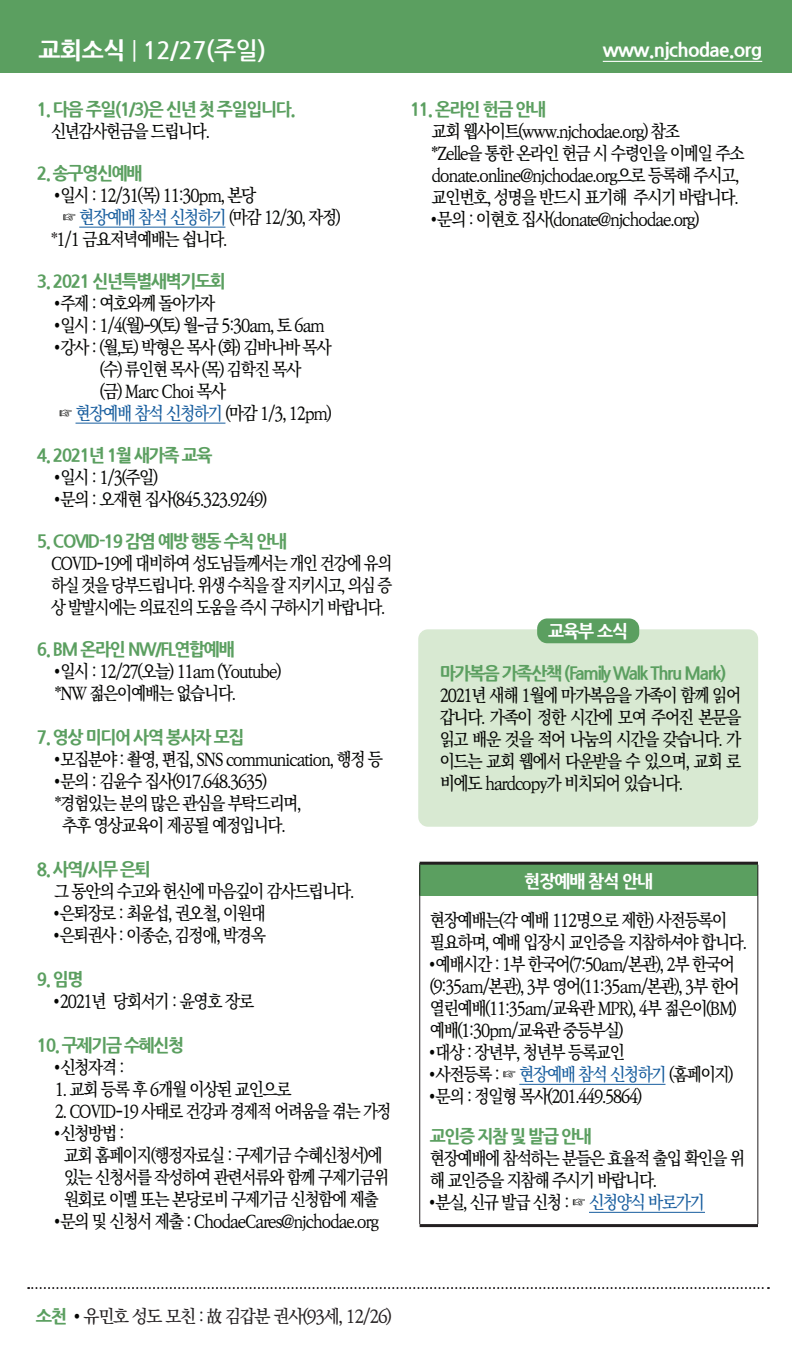
<style>
.page{position:relative;width:792px;height:1368px;background:#fff}
.page>*{position:absolute;margin:0;border:0;box-sizing:border-box;transform-origin:0 0}
.t1{font:700 24px "Nanum Gothic";color:#fff}
.t2{font:800 19px "Nanum Gothic";letter-spacing:-.04em;color:#fff}
.t3{font:500 18px/22px "Ko Pub World Batang";letter-spacing:-.08em;color:#040503;scale:.9 1}
.t4{font:800 18px "Nanum Gothic";letter-spacing:-.08em;color:#5b9f60;scale:.95 1}
.t5{font:500 18px/22px "Ko Pub World Batang";letter-spacing:-.08em;color:#040503;text-align:justify;scale:.87 1}
.t6{font:500 18px "Ko Pub World Batang";letter-spacing:-.075em;color:#231f20;scale:.95 1}
.t7{font:500 18px "Ko Pub World Batang";letter-spacing:-.08em;color:#040503;scale:.89 1}
.t8{font:800 18px "Nanum Gothic";letter-spacing:-.06em;color:#fff;scale:.95 1}
.s1{font-weight:800}
.s2{font-weight:400}
.s3{color:#175d9e}
.s4{color:#231f20}
.s5{font-family:"Nanum Gothic";font-weight:800;color:#5b9f60}
</style>
<div class="page">
<div style="left:0;top:0;width:792px;height:73px;background:#5b9f60"></div>
<hr style="left:79px;top:227px;width:146px;height:1px;background:#175d9e">
<hr style="left:76px;top:423px;width:149px;height:1px;background:#175d9e">
<hr style="left:603px;top:61px;width:159px;height:1px;background:#fff">
<div style="left:418px;top:629px;width:340px;height:198px;background:#d8e9d2;border-radius:10px"></div>
<div style="left:537px;top:618px;width:102px;height:25px;background:#5b9f60;border-radius:10px"></div>
<svg style="left:28px;top:1287px;width:741px;height:2px"></svg>
<div style="left:420px;top:863px;width:338px;height:32px;background:#5b9f60"></div>
<hr style="left:419px;top:895px;width:1px;height:329px;background:#231f20">
<hr style="left:419px;top:865px;width:1px;height:30px;background:#231f20">
<hr style="left:420px;top:862px;width:338px;height:3px;background:#231f20">
<hr style="left:420px;top:1224px;width:338px;height:3px;background:#231f20">
<hr style="left:758px;top:865px;width:1px;height:30px;background:#231f20">
<hr style="left:758px;top:895px;width:1px;height:329px;background:#231f20">
<hr style="left:519px;top:1084px;width:146px;height:1px;background:#175d9e">
<hr style="left:589px;top:1212px;width:116px;height:1px;background:#175d9e">
<p class="t1" style="left:39px;top:39px;width:229px"><span class="s1">교회소식</span> <span class="s2">|</span> 12/27(주일)</p>
<p class="t4" style="left:37px;top:100px;width:274px">1. 다음 주일(1/3)은 신년 첫 주일입니다.</p>
<p class="t7" style="left:51px;top:118px;width:180px">신년감사헌금을 드립니다.</p>
<p class="t4" style="left:37px;top:164px;width:113px">2. 송구영신예배</p>
<p class="t3" style="left:55px;top:185px;width:226px"><sup>●</sup> 일시 : 12/31(목) 11:30pm, 본당</p>
<p class="t3" style="left:62px;top:207px;width:311px">☞ <span class="s3">현장예배 참석 신청하기</span> (마감 12/30, 자정)</p>
<p class="t7" style="left:51px;top:226px;width:200px"><span class="s4">*</span>1/1 금요저녁예배는 쉽니다.</p>
<p class="t4" style="left:37px;top:272px;width:201px">3. 2021 신년특별새벽기도회</p>
<p class="t3" style="left:55px;top:293px;width:180px"><sup>●</sup> 주제 : 여호와께 돌아가자</p>
<p class="t3" style="left:55px;top:315px;width:302px"><sup>●</sup> 일시 : 1/4(월)-9(토) 월-금 5:30am, 토 6am</p>
<p class="t3" style="left:55px;top:337px;width:309px"><sup>●</sup> 강사 : (월,토) 박형은 목사 (화) 김바나바 목사</p>
<p class="t3" style="left:100px;top:359px;width:225px">(수) 류인현 목사 (목) 김학진 목사</p>
<p class="t3" style="left:100px;top:381px;width:142px">(금) Marc Choi 목사</p>
<p class="t3" style="left:58px;top:403px;width:305px">☞ <span class="s3">현장예배 참석 신청하기</span> (마감 1/3, 12pm)</p>
<p class="t4" style="left:37px;top:446px;width:187px">4. 2021년 1월 새가족 교육</p>
<p class="t3" style="left:55px;top:467px;width:117px"><sup>●</sup> 일시 : 1/3(주일)</p>
<p class="t3" style="left:55px;top:489px;width:238px"><sup>●</sup> 문의 : 오재현 집사(845.323.9249)</p>
<p class="t4" style="left:37px;top:532px;width:265px">5. COVID-19 감염 예방 행동 수칙 안내</p>
<p class="t5" style="left:51px;top:553px;width:393px">COVID-19에 대비하여 성도님들께서는 개인 건강에 유의 하실 것을 당부드립니다. 위생 수칙을 잘 지키시고, 의심 증 상 발발시에는 의료진의 도움을 즉시 구하시기 바랍니다.</p>
<p class="t4" style="left:37px;top:640px;width:210px">6. BM 온라인 NW/FL연합예배</p>
<p class="t3" style="left:55px;top:661px;width:253px"><sup>●</sup> 일시 : 12/27(오늘) 11am (Youtube)</p>
<p class="t3" style="left:55px;top:683px;width:203px">*NW 젊은이예배는 없습니다.</p>
<p class="t4" style="left:37px;top:728px;width:220px">7. 영상 미디어 사역 봉사자 모집</p>
<p class="t3" style="left:55px;top:749px;width:366px"><sup>●</sup> 모집분야 : 촬영, 편집, SNS communication, 행정 등</p>
<p class="t3" style="left:55px;top:771px;width:238px"><sup>●</sup> 문의 : 김윤수 집사(917.648.3635)</p>
<p class="t3" style="left:55px;top:793px;width:276px">*경험있는 분의 많은 관심을 부탁드리며,</p>
<p class="t3" style="left:62px;top:815px;width:250px">추후 영상교육이 제공될 예정입니다.</p>
<p class="t4" style="left:37px;top:860px;width:122px">8. 사역/시무 은퇴</p>
<p class="t3" style="left:54px;top:881px;width:335px">그 동안의 수고와 헌신에 마음깊이 감사드립니다.</p>
<p class="t3" style="left:54px;top:903px;width:237px"><sup>●</sup> 은퇴장로 : 최윤섭, 권오철, 이원대</p>
<p class="t3" style="left:54px;top:925px;width:237px"><sup>●</sup> 은퇴권사 : 이종순, 김정애, 박경옥</p>
<p class="t4" style="left:37px;top:970px;width:51px">9. 임명</p>
<p class="t3" style="left:54px;top:991px;width:224px"><sup>●</sup> 2021년 당회서기 : 윤영호 장로</p>
<p class="t4" style="left:37px;top:1036px;width:157px">10. 구제기금 수혜신청</p>
<p class="t3" style="left:55px;top:1057px;width:79px"><sup>●</sup> 신청자격 :</p>
<p class="t3" style="left:55px;top:1079px;width:265px">1. 교회 등록 후 6개월 이상된 교인으로</p>
<p class="t3" style="left:55px;top:1101px;width:376px">2. COVID-19 사태로 건강과 경제적 어려움을 겪는 가정</p>
<p class="t3" style="left:55px;top:1123px;width:79px"><sup>●</sup> 신청방법 :</p>
<p class="t3" style="left:64px;top:1145px;width:363px">교회 홈페이지(행정자료실 : 구제기금 수혜신청서)에 있는 신청서를 작성하여 관련서류와 함께 구제기금위 원회로 이멜 또는 본당로비 구제기금 신청함에 제출</p>
<p class="t3" style="left:55px;top:1211px;width:362px"><sup>●</sup> 문의 및 신청서 제출 : ChodaeCares@njchodae.org</p>
<p class="t2" style="left:603px;top:40px;width:161px">www.njchodae.org</p>
<p class="t4" style="left:410px;top:100px;width:145px">11. 온라인 헌금 안내</p>
<p class="t3" style="left:432px;top:121px;width:277px">교회 웹사이트(www.njchodae.org) 참조</p>
<p class="t3" style="left:432px;top:143px;width:349px">*Zelle을 통한 온라인 헌금 시 수령인을 이메일 주소</p>
<p class="t3" style="left:432px;top:165px;width:343px">donate.online@njchodae.org으로 등록해 주시고,</p>
<p class="t3" style="left:432px;top:187px;width:343px">교인번호, 성명을 반드시 표기해 주시기 바랍니다.</p>
<p class="t3" style="left:432px;top:209px;width:299px"><sup>●</sup> 문의 : 이현호 집사(donate@njchodae.org)</p>
<p class="t8" style="left:548px;top:621px;width:86px">교육부 소식</p>
<p class="t4" style="left:440px;top:664px;width:303px">마가복음 가족산책 (Family Walk Thru Mark)</p>
<p class="t3" style="left:440px;top:685px;width:337px;text-align:justify">2021년 새해 1월에 마가복음을 가족이 함께 읽어 갑니다. 가족이 정한 시간에 모여 주어진 본문을 읽고 배운 것을 적어 나눔의 시간을 갖습니다. 가 이드는 교회 웹에서 다운받을 수 있으며, 교회 로 비에도 hardcopy가 비치되어 있습니다.</p>
<p class="t8" style="left:524px;top:872px;width:137px">현장예배 참석 안내</p>
<p class="t3" style="left:430px;top:910px;width:332px">현장예배는(각 예배 112명으로 제한) 사전등록이</p>
<p class="t3" style="left:430px;top:932px;width:354px">필요하며, 예배 입장시 교인증을 지참하셔야 합니다.</p>
<p class="t3" style="left:430px;top:954px;width:346px"><sup>●</sup> 예배시간 : 1부 한국어(7:50am/본관), 2부 한국어 (9:35am/본관), 3부 영어(11:35am/본관), 3부 한어 열린예배(11:35am/교육관 MPR), 4부 젊은이(BM) 예배(1:30pm/교육관 중등부실)</p>
<p class="t3" style="left:430px;top:1042px;width:218px"><sup>●</sup> 대상 : 장년부, 청년부 등록교인</p>
<p class="t3" style="left:430px;top:1064px;width:339px"><sup>●</sup> 사전등록 : ☞ <span class="s3">현장예배 참석 신청하기</span> (홈페이지)</p>
<p class="t3" style="left:430px;top:1086px;width:238px"><sup>●</sup> 문의 : 정일형 목사(201.449.5864)</p>
<p class="t4" style="left:430px;top:1127px;width:172px">교인증 지참 및 발급 안내</p>
<p class="t3" style="left:430px;top:1148px;width:352px">현장예배에 참석하는 분들은 효율적 출입 확인을 위 해 교인증을 지참해 주시기 바랍니다.</p>
<p class="t3" style="left:430px;top:1192px;width:307px"><sup>●</sup> 분실, 신규 발급 신청 : ☞ <span class="s3">신청양식 바로가기</span></p>
<p class="t6" style="left:36px;top:1303px;width:376px"><span class="s5">소천</span> <sup>●</sup> 유민호 성도 모친 : 故 김갑분 권사(93세, 12/26)</p>
</div>
